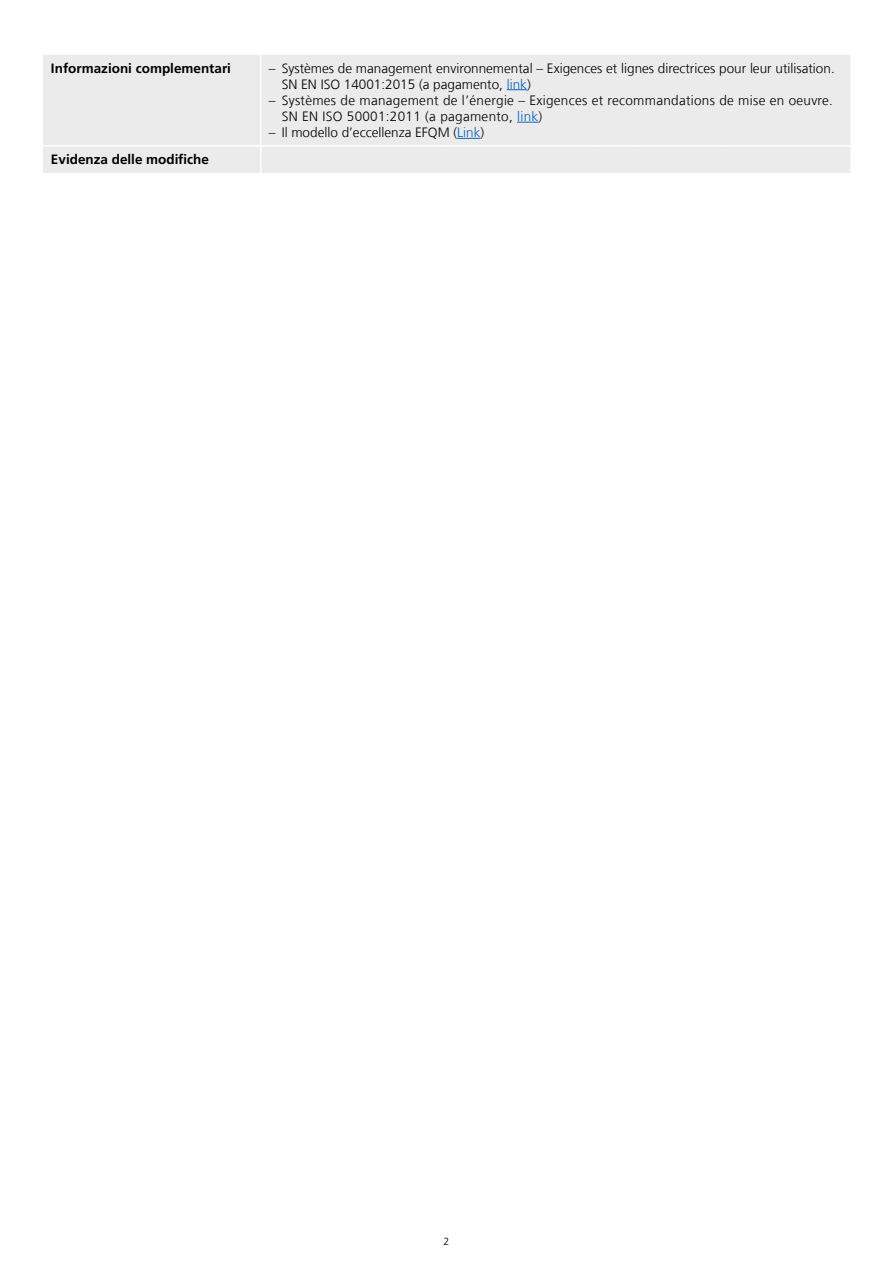
<style>
.page{position:relative;width:893px;height:1263px;background:#fff}
.page>*{position:absolute;margin:0;border:0;box-sizing:border-box;transform-origin:0 0}
.t1{font:300 13.5px/16.2px "Frutiger LT Com";color:#000}
.t2{font:300 13.5px/16.2px "Frutiger LT Com";letter-spacing:.02em;color:#000}
.Zwischentitel_fett{font:700 13.5px "Frutiger LT Com";color:#000}
.t3{font:300 10.5px "Frutiger LT Com";color:#000}
.s1{color:#0563c1}
</style>
<div class="page">
<div style="left:43px;top:55px;width:807px;height:118px;background:#ebebeb"></div>
<hr style="left:260px;top:55px;width:2px;height:90px;background:#fff">
<hr style="left:260px;top:147px;width:2px;height:26px;background:#fff">
<hr style="left:43px;top:145px;width:218px;height:2px;background:#fff">
<hr style="left:261px;top:145px;width:185px;height:2px;background:#fff">
<hr style="left:446px;top:145px;width:149px;height:2px;background:#fff">
<hr style="left:595px;top:145px;width:45px;height:2px;background:#fff">
<hr style="left:640px;top:145px;width:83px;height:2px;background:#fff">
<hr style="left:723px;top:145px;width:127px;height:2px;background:#fff">
<svg style="left:507px;top:89px;width:20px;height:1px"></svg>
<svg style="left:517px;top:122px;width:22px;height:1px"></svg>
<svg style="left:457px;top:138px;width:23px;height:1px"></svg>
<h1 class="Zwischentitel_fett" style="left:51px;top:60px;width:182px">Informazioni complementari</h1>
<p class="t1" style="left:282px;top:60px;width:555px;text-indent:-13px">– Systèmes de management environnemental – Exigences et lignes directrices pour leur utilisation.<br>SN EN ISO 14001:2015 (a pagamento, <span class="s1">link</span>)</p>
<p class="t2" style="left:282px;top:92px;width:553px;text-indent:-13px">– Systèmes de management de l’énergie – Exigences et recommandations de mise en oeuvre.<br>SN EN ISO 50001:2011 (a pagamento, <span class="s1">link</span>)</p>
<p class="t1" style="left:269px;top:125px;width:217px">– Il modello d’eccellenza EFQM (<span class="s1">Link</span>)</p>
<h1 class="Zwischentitel_fett" style="left:51px;top:152px;width:160px">Evidenza delle modifiche</h1>
<p class="t3" style="left:444px;top:1235px;width:7px">2</p>
</div>
